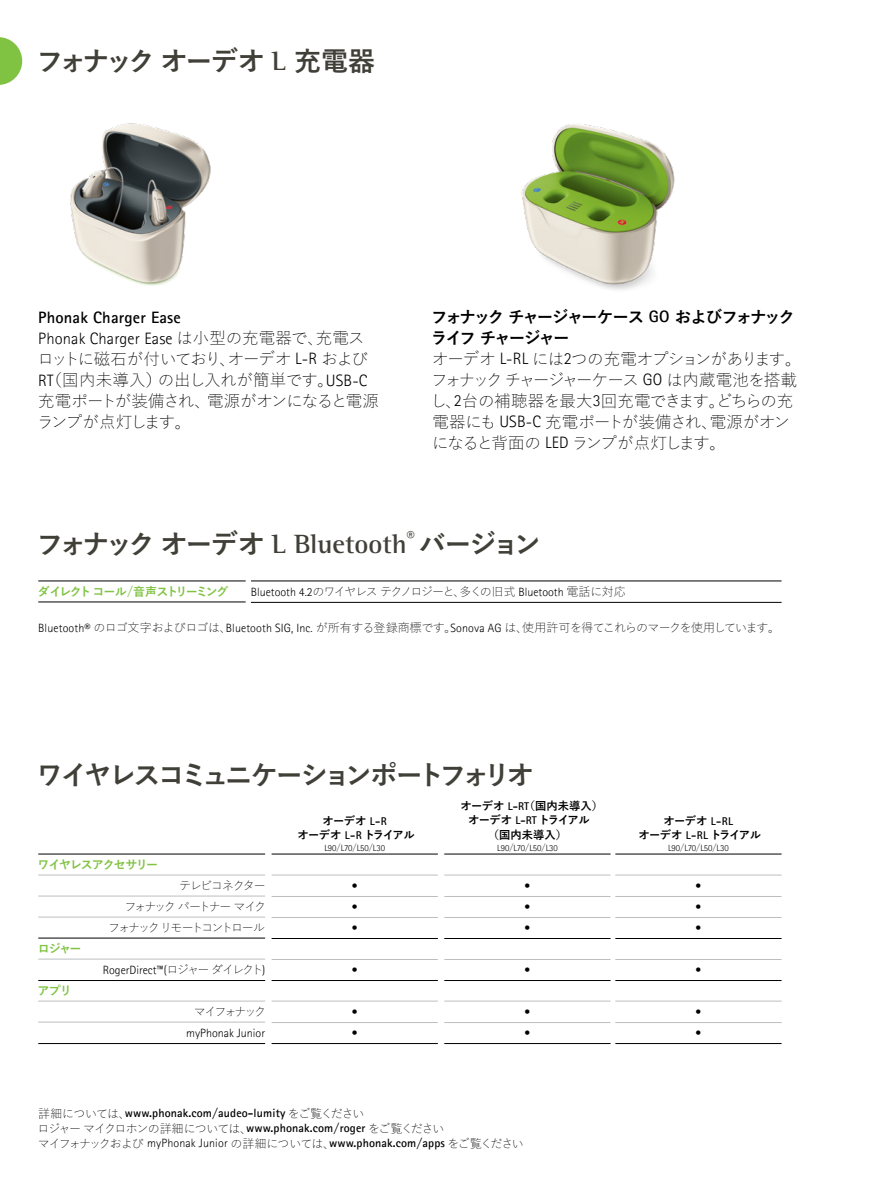
<style>
.page{position:relative;width:889px;height:1191px;background:#fff}
.page>*{position:absolute;margin:0;border:0;box-sizing:border-box;transform-origin:0 0}
.t1{font:700 27px "Yu Gothic";letter-spacing:-.105em;color:#403f38}
.t2{font:700 27px "Yu Gothic";letter-spacing:-.065em;color:#403f38}
.t3{font:300 16.5px/21px "Yu Gothic";letter-spacing:-.055em;color:#000}
.t4{font:700 16.5px/21px "Rotis Sansfor Phonak";letter-spacing:.01em;color:#000}
.t5{font:300 12px/15px "Yu Gothic";letter-spacing:-.09em;color:#000}
.t6{font:300 12px "Yu Gothic";letter-spacing:-.055em;color:#000}
.t7{font:300 12px/21px "Rotis Sansfor Phonak";color:#000;text-align:justify}
.t8{font:700 12px "Rotis Sansfor Phonak";letter-spacing:.01em;color:#000}
.t9{font:300 12px/21px "Yu Gothic";letter-spacing:-.145em;color:#000;text-align:right}
.t10{font:700 12px "Yu Gothic";letter-spacing:-.135em;color:#80c342}
.t11{font:700 12px "Yu Gothic";letter-spacing:-.1em;color:#80c342}
.t12{font:300 12px "Yu Gothic";letter-spacing:-.175em;color:#000}
.t13{font:700 11.25px/13.5px "Yu Gothic";letter-spacing:-.055em;color:#000;text-align:center}
.t14{font:700 11.25px/13.5px "Yu Gothic";letter-spacing:-.035em;color:#000;text-align:center}
.t15{font:300 9px "Rotis Sansfor Phonak";color:#000}
.s1{font-family:"Rotis Semifor Phonak"}
.s2{font-weight:300}
.s3{font-family:"Yu Gothic";font-weight:300}
.s4{font-family:"Rotis Sansfor Phonak"}
.s5{font-weight:700}
.s6{font-family:"Rotis Sansfor Phonak";font-weight:700}
.s7{font-family:"Yu Gothic"}
</style>
<div class="page">
<svg style="left:0;top:37px;width:22px;height:48px"></svg>
<hr style="left:38px;top:580px;width:208px;height:1px;background:#000">
<hr style="left:38px;top:601px;width:208px;height:1px;background:#000">
<hr style="left:251px;top:580px;width:530px;height:1px;background:#000">
<hr style="left:251px;top:602px;width:530px;height:1px;background:#000">
<hr style="left:615px;top:853px;width:166px;height:1px;background:#000">
<hr style="left:615px;top:874px;width:166px;height:1px;background:#bcbec0">
<hr style="left:615px;top:896px;width:166px;height:1px;background:#bcbec0">
<hr style="left:615px;top:917px;width:166px;height:1px;background:#bcbec0">
<hr style="left:615px;top:938px;width:166px;height:1px;background:#000">
<hr style="left:615px;top:959px;width:166px;height:1px;background:#bcbec0">
<hr style="left:615px;top:980px;width:166px;height:1px;background:#000">
<hr style="left:615px;top:1000px;width:166px;height:1px;background:#bcbec0">
<hr style="left:615px;top:1022px;width:166px;height:1px;background:#bcbec0">
<hr style="left:615px;top:1043px;width:166px;height:1px;background:#000">
<hr style="left:272px;top:853px;width:166px;height:1px;background:#000">
<hr style="left:272px;top:874px;width:166px;height:1px;background:#bcbec0">
<hr style="left:272px;top:896px;width:166px;height:1px;background:#bcbec0">
<hr style="left:272px;top:917px;width:166px;height:1px;background:#bcbec0">
<hr style="left:272px;top:938px;width:166px;height:1px;background:#000">
<hr style="left:272px;top:959px;width:166px;height:1px;background:#bcbec0">
<hr style="left:272px;top:980px;width:166px;height:1px;background:#000">
<hr style="left:272px;top:1000px;width:166px;height:1px;background:#bcbec0">
<hr style="left:272px;top:1022px;width:166px;height:1px;background:#bcbec0">
<hr style="left:272px;top:1043px;width:166px;height:1px;background:#000">
<hr style="left:444px;top:853px;width:166px;height:1px;background:#000">
<hr style="left:444px;top:874px;width:166px;height:1px;background:#bcbec0">
<hr style="left:444px;top:896px;width:166px;height:1px;background:#bcbec0">
<hr style="left:444px;top:917px;width:166px;height:1px;background:#bcbec0">
<hr style="left:444px;top:938px;width:166px;height:1px;background:#000">
<hr style="left:444px;top:959px;width:166px;height:1px;background:#bcbec0">
<hr style="left:444px;top:980px;width:166px;height:1px;background:#000">
<hr style="left:444px;top:1000px;width:166px;height:1px;background:#bcbec0">
<hr style="left:444px;top:1022px;width:166px;height:1px;background:#bcbec0">
<hr style="left:444px;top:1043px;width:166px;height:1px;background:#000">
<hr style="left:38px;top:853px;width:227px;height:1px;background:#000">
<hr style="left:38px;top:874px;width:227px;height:1px;background:#bcbec0">
<hr style="left:38px;top:895px;width:227px;height:1px;background:#bcbec0">
<hr style="left:38px;top:916px;width:227px;height:1px;background:#bcbec0">
<hr style="left:38px;top:937px;width:227px;height:1px;background:#000">
<hr style="left:38px;top:958px;width:227px;height:1px;background:#bcbec0">
<hr style="left:38px;top:980px;width:227px;height:1px;background:#000">
<hr style="left:38px;top:1000px;width:227px;height:1px;background:#bcbec0">
<hr style="left:38px;top:1021px;width:227px;height:1px;background:#bcbec0">
<hr style="left:38px;top:1043px;width:227px;height:1px;background:#000">
<img style="left:70px;top:123px;width:141px;height:163px">
<img style="left:521px;top:124px;width:154px;height:166px">
<h1 class="t2" style="left:36px;top:46px;width:340px">フォナックオーデオ <span class="s1">L</span> 充電器</h1>
<p class="t4" style="left:38px;top:306px;width:328px">Phonak Charger Ease<br><span class="s2">Phonak Charger Ease</span> <span class="s3">は小型の充電器で、充電ス</span></p>
<p class="t3" style="left:37px;top:346px;width:343px">ロットに磁石が付いており、オーデオ <span class="s4">L-R</span> および<br><span class="s4">RT</span>（国内未導入）の出し入れが簡単です。<span class="s4">USB-C</span>充電ポートが装備され、電源がオンになると電源ランプが点灯します。</p>
<p class="t3" style="left:430px;top:304px;width:372px"><span class="s5">フォナックチャージャーケース</span> <span class="s6">GO</span> <span class="s5">およびフォナックライフチャージャー<br></span>オーデオ <span class="s4">L-RL</span> には<span class="s4">2</span>つの充電オプションがあります。フォナックチャージャーケース <span class="s4">GO</span> は内蔵電池を搭載し、<span class="s4">2</span>台の補聴器を最大<span class="s4">3</span>回充電できます。どちらの充電器にも <span class="s4">USB-C</span> 充電ポートが装備され、電源がオンになると背面の <span class="s4">LED</span> ランプが点灯します。</p>
<h1 class="t1" style="left:36px;top:529px;width:506px">フォナックオーデオ <span class="s1">L Bluetooth</span><sup>®</sup> バージョン</h1>
<p class="t10" style="left:38px;top:585px;width:192px">ダイレクトコール/音声ストリーミング</p>
<p class="t5" style="left:251px;top:582px;width:376px"><span class="s4">Bluetooth 4.2</span>のワイヤレステクノロジーと、多くの旧式 <span class="s4">Bluetooth</span> 電話に対応</p>
<p class="t6" style="left:38px;top:616px;width:743px"><span class="s4">Bluetooth®</span> のロゴ文字およびロゴは、<span class="s4">Bluetooth SIG, Inc.</span> が所有する登録商標です。<span class="s4">Sonova AG</span> は、使用許可を得てこれらのマークを使用しています。</p>
<h1 class="t1" style="left:36px;top:760px;width:499px">ワイヤレスコミュニケーションポートフォリオ</h1>
<p class="t11" style="left:38px;top:858px;width:122px">ワイヤレスアクセサリー</p>
<p class="t9" style="left:108px;top:873px;width:159px">テレビコネクター<br>フォナックパートナーマイク<br>フォナックリモートコントロール</p>
<p class="t11" style="left:38px;top:942px;width:45px">ロジャー</p>
<p class="t7" style="left:103px;top:959px;width:164px">RogerDirect™(<span class="s7">ロジャーダイレクト</span>)</p>
<p class="t11" style="left:38px;top:984px;width:36px">アプリ</p>
<p class="t12" style="left:194px;top:1000px;width:74px">マイフォナック</p>
<p class="t7" style="left:186px;top:1022px;width:80px">myPhonak Junior</p>
<p class="t13" style="left:297px;top:814px;width:119px">オーデオ <span class="s4">L-R<br></span>オーデオ <span class="s4">L-R</span> トライアル</p>
<p class="t15" style="left:324px;top:842px;width:62px">L90<span class="s7">/</span>L70<span class="s7">/</span>L50<span class="s7">/</span>L30</p>
<p class="t7" style="left:352px;top:875px;width:7px">• • •</p>
<p class="t7" style="left:352px;top:959px;width:7px">•</p>
<p class="t7" style="left:352px;top:1001px;width:7px">• •</p>
<p class="t14" style="left:460px;top:799px;width:144px">オーデオ <span class="s4">L-RT</span>（国内未導入）オーデオ <span class="s4">L-RT</span> トライアル</p>
<p class="t13" style="left:488px;top:828px;width:81px">（国内未導入）</p>
<p class="t15" style="left:497px;top:842px;width:62px">L90<span class="s7">/</span>L70<span class="s7">/</span>L50<span class="s7">/</span>L30</p>
<p class="t7" style="left:524px;top:875px;width:7px">• • •</p>
<p class="t7" style="left:524px;top:959px;width:7px">•</p>
<p class="t7" style="left:524px;top:1001px;width:7px">• •</p>
<p class="t8" style="left:38px;top:1105px;width:328px"><span class="s3">詳細については、</span>www.phonak.com<span class="s7">/</span>audeo-lumity <span class="s3">をご覧ください</span></p>
<p class="t5" style="left:38px;top:1119px;width:488px">ロジャーマイクロホンの詳細については、<span class="s6">www.phonak.com</span><span class="s5">/</span><span class="s6">roger</span> をご覧ください<br>マイフォナックおよび <span class="s4">myPhonak Junior</span> の詳細については、<span class="s6">www.phonak.com</span><span class="s5">/</span><span class="s6">apps</span> をご覧ください</p>
<p class="t13" style="left:638px;top:814px;width:124px">オーデオ <span class="s4">L-RL<br></span>オーデオ <span class="s4">L-RL</span> トライアル</p>
<p class="t15" style="left:668px;top:842px;width:62px">L90<span class="s7">/</span>L70<span class="s7">/</span>L50<span class="s7">/</span>L30</p>
<p class="t7" style="left:695px;top:875px;width:7px">• • •</p>
<p class="t7" style="left:695px;top:959px;width:7px">•</p>
<p class="t7" style="left:695px;top:1001px;width:7px">• •</p>
</div>
